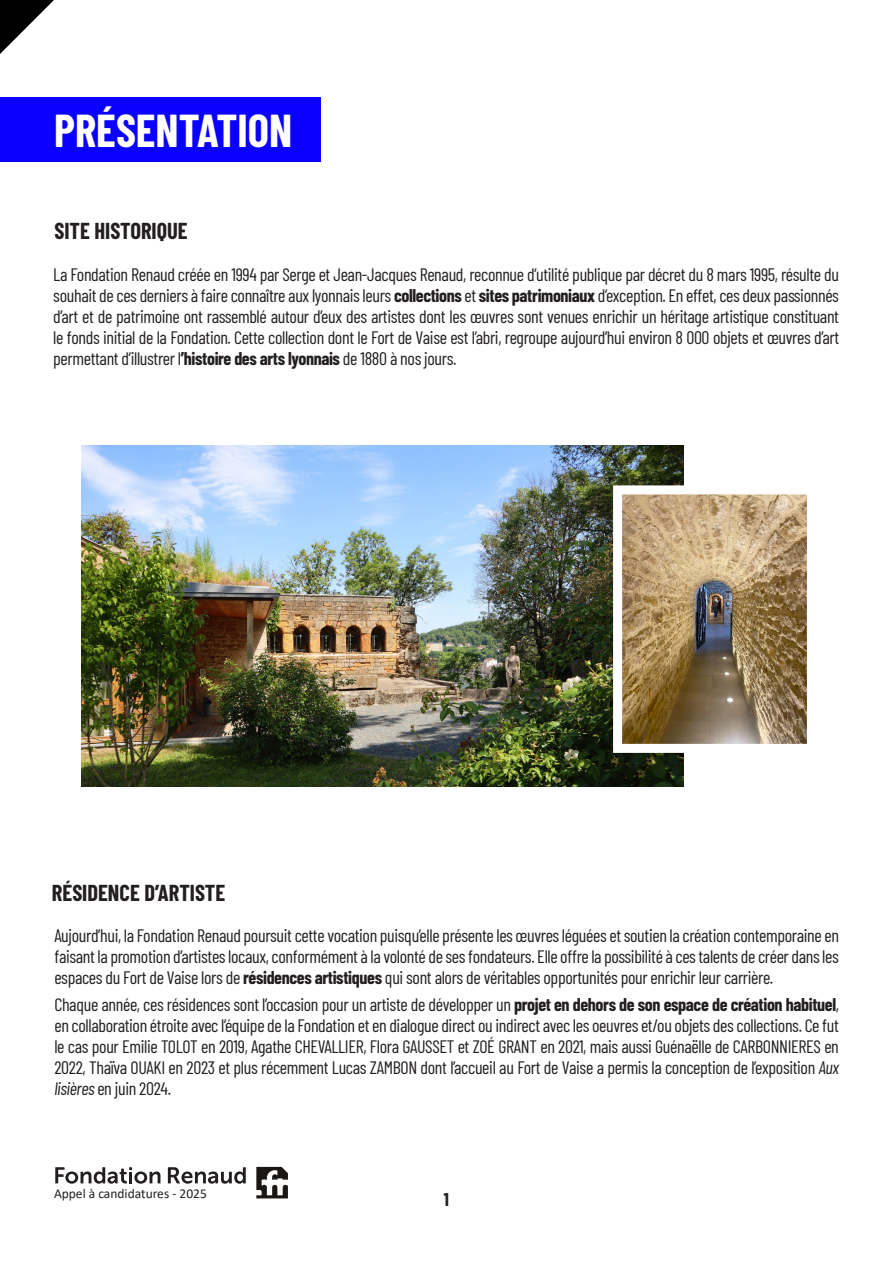
<style>
.page{position:relative;width:893px;height:1263px;background:#fff}
.page>*{position:absolute;margin:0;border:0;box-sizing:border-box;transform-origin:0 0}
.t1{font:700 45px "Barlow Condensed";color:#fff}
.t2{font:700 22.5px "Barlow Condensed";color:#231f20}
.t3{font:18px/21px "Barlow Condensed";letter-spacing:-.02em;color:#231f20;text-align:justify}
.t4{font:700 18px "Barlow Condensed";color:#231f20}
.t5{font:13.5px "Calibri";color:#231f20}
.s1{font-weight:700}
.s2{font-style:italic}
</style>
<div class="page">
<svg style="left:0;top:0;width:54px;height:54px"></svg>
<div style="left:0;top:97px;width:320px;height:64px;background:#0b00ff"></div>
<img style="left:82px;top:445px;width:601px;height:342px">
<img style="left:623px;top:495px;width:183px;height:248px">
<div style="left:613px;top:485px;width:203px;height:268px;border:9px solid #fff"></div>
<svg style="left:256px;top:1167px;width:32px;height:31px"></svg>
<svg style="left:168px;top:1167px;width:78px;height:17px"></svg>
<svg style="left:55px;top:1167px;width:105px;height:17px"></svg>
<h1 class="t1" style="left:54px;top:98px;width:239px">PRÉSENTATION</h1>
<p class="t2" style="left:54px;top:215px;width:135px">SITE HISTORIQUE</p>
<p class="t3" style="left:53px;top:262px;width:787px">La Fondation Renaud créée en 1994 par Serge et Jean-Jacques Renaud, reconnue d’utilité publique par décret du 8 mars 1995, résulte du souhait de ces derniers à faire connaître aux lyonnais leurs <span class="s1">collections</span> et <span class="s1">sites patrimoniaux</span> d’exception. En effet, ces deux passionnés d’art et de patrimoine ont rassemblé autour d’eux des artistes dont les œuvres sont venues enrichir un héritage artistique constituant le fonds initial de la Fondation. Cette collection dont le Fort de Vaise est l’abri, regroupe aujourd’hui environ 8 000 objets et œuvres d’art permettant d’illustrer l<span class="s1">’histoire des arts lyonnais</span> de 1880 à nos jours.</p>
<p class="t2" style="left:52px;top:876px;width:175px">RÉSIDENCE D’ARTISTE</p>
<p class="t3" style="left:54px;top:923px;width:786px">Aujourd’hui, la Fondation Renaud poursuit cette vocation puisqu’elle présente les œuvres léguées et soutien la création contemporaine en faisant la promotion d’artistes locaux, conformément à la volonté de ses fondateurs. Elle offre la possibilité à ces talents de créer dans les espaces du Fort de Vaise lors de <span class="s1">résidences artistiques</span> qui sont alors de véritables opportunités pour enrichir leur carrière.</p>
<p class="t3" style="left:54px;top:992px;width:786px">Chaque année, ces résidences sont l’occasion pour un artiste de développer un <span class="s1">projet en dehors de son espace de création habituel</span>, en collaboration étroite avec l’équipe de la Fondation et en dialogue direct ou indirect avec les oeuvres et/ou objets des collections. Ce fut le cas pour Emilie TOLOT en 2019, Agathe CHEVALLIER, Flora GAUSSET et ZOÉ GRANT en 2021, mais aussi Guénaëlle de CARBONNIERES en 2022, Thaïva OUAKI en 2023 et plus récemment Lucas ZAMBON dont l’accueil au Fort de Vaise a permis la conception de l’exposition <span class="s2">Aux lisières</span> en juin 2024.</p>
<p class="t5" style="left:54px;top:1184px;width:154px">Appel à candidatures - 2025</p>
<p class="t4" style="left:444px;top:1187px;width:7px">1</p>
</div>
